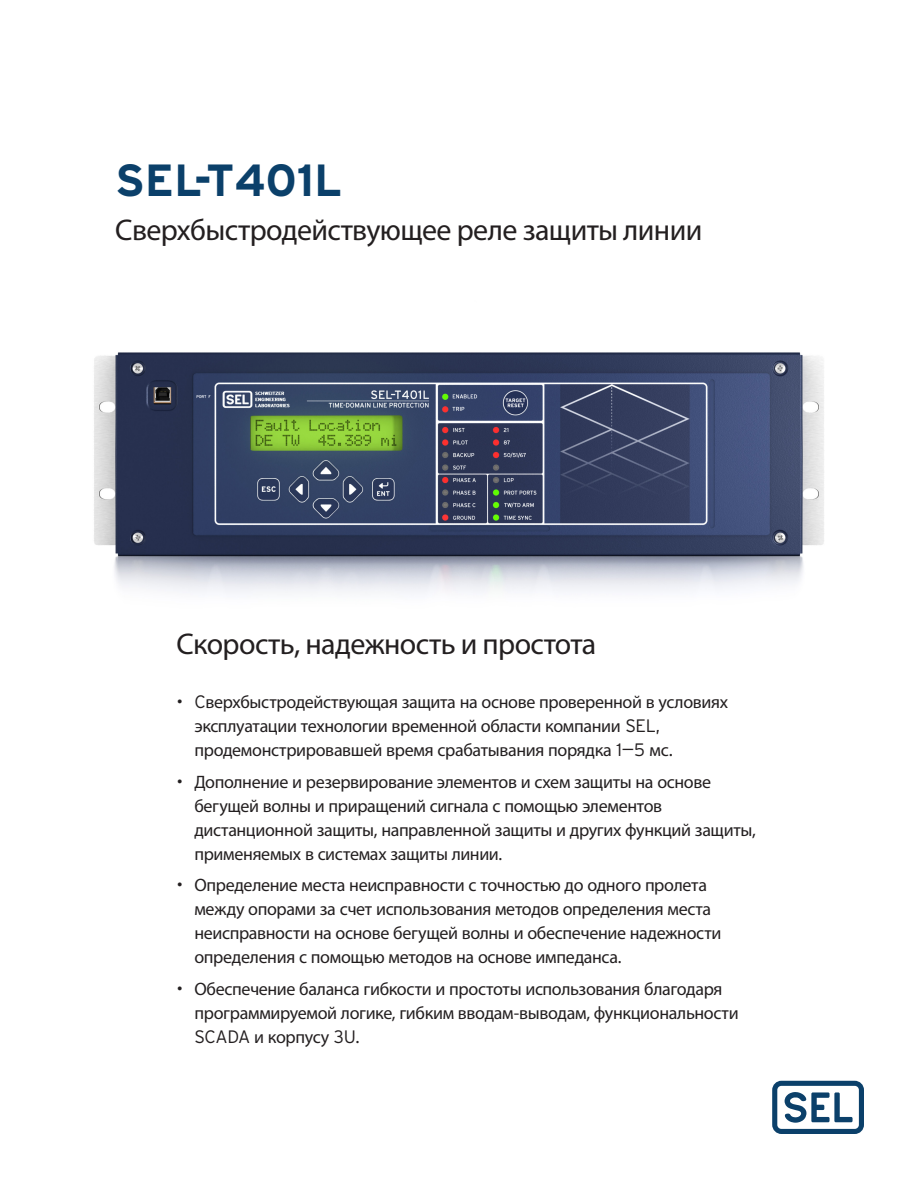
<style>
.page{position:relative;width:918px;height:1188px;background:#fff}
.page>*{position:absolute;margin:0;border:0;box-sizing:border-box;transform-origin:0 0}
.t1{font:700 45px "Interstate Poly";color:#0b406a}
.Cover_Sub{font:30px "Myriad Pro";letter-spacing:-.02em;color:#231f20}
.t2{font:18px/24px "Myriad Pro";letter-spacing:-.02em;color:#231f20}
.s1{font-family:"Interstate Poly";font-weight:300}
</style>
<div class="page">
<img style="left:94px;top:352px;width:730px;height:241px">
<svg style="left:772px;top:1081px;width:92px;height:53px"></svg>
<p class="t1" style="left:115px;top:147px;width:228px">SEL-T401L</p>
<p class="Cover_Sub" style="left:115px;top:212px;width:589px">Сверхбыстродействующее реле защиты линии</p>
<p class="Cover_Sub" style="left:176px;top:625px;width:421px">Скорость, надежность и простота</p>
<p class="t2" style="left:194px;top:690px;width:535px;text-indent:-18px"><span class="s1">• C</span>верхбыстродействующая защита на основе проверенной в условиях эксплуатации технологии временной области компании <span class="s1">SEL, </span>продемонстрировавшей время срабатывания порядка <span class="s1">1–5</span> мс<span class="s1">.</span></p>
<p class="t2" style="left:194px;top:770px;width:563px;text-indent:-18px"><span class="s1">•</span> Дополнение и резервирование элементов и схем защиты на основе бегущей волны и приращений сигнала с помощью элементов дистанционной защиты, направленной защиты и других функций защиты, применяемых в системах защиты линии.</p>
<p class="t2" style="left:194px;top:873px;width:529px;text-indent:-18px"><span class="s1">•</span> Определение места неисправности с точностью до одного пролета между опорами за счет использования методов определения места неисправности на основе бегущей волны и обеспечение надежности определения с помощью методов на основе импеданса.</p>
<p class="t2" style="left:194px;top:977px;width:546px;text-indent:-18px"><span class="s1">•</span> Обеспечение баланса гибкости и простоты использования благодаря программируемой логике, гибким вводам-выводам, функциональности<br><span class="s1">SCADA</span> и корпусу <span class="s1">3U.</span></p>
</div>
